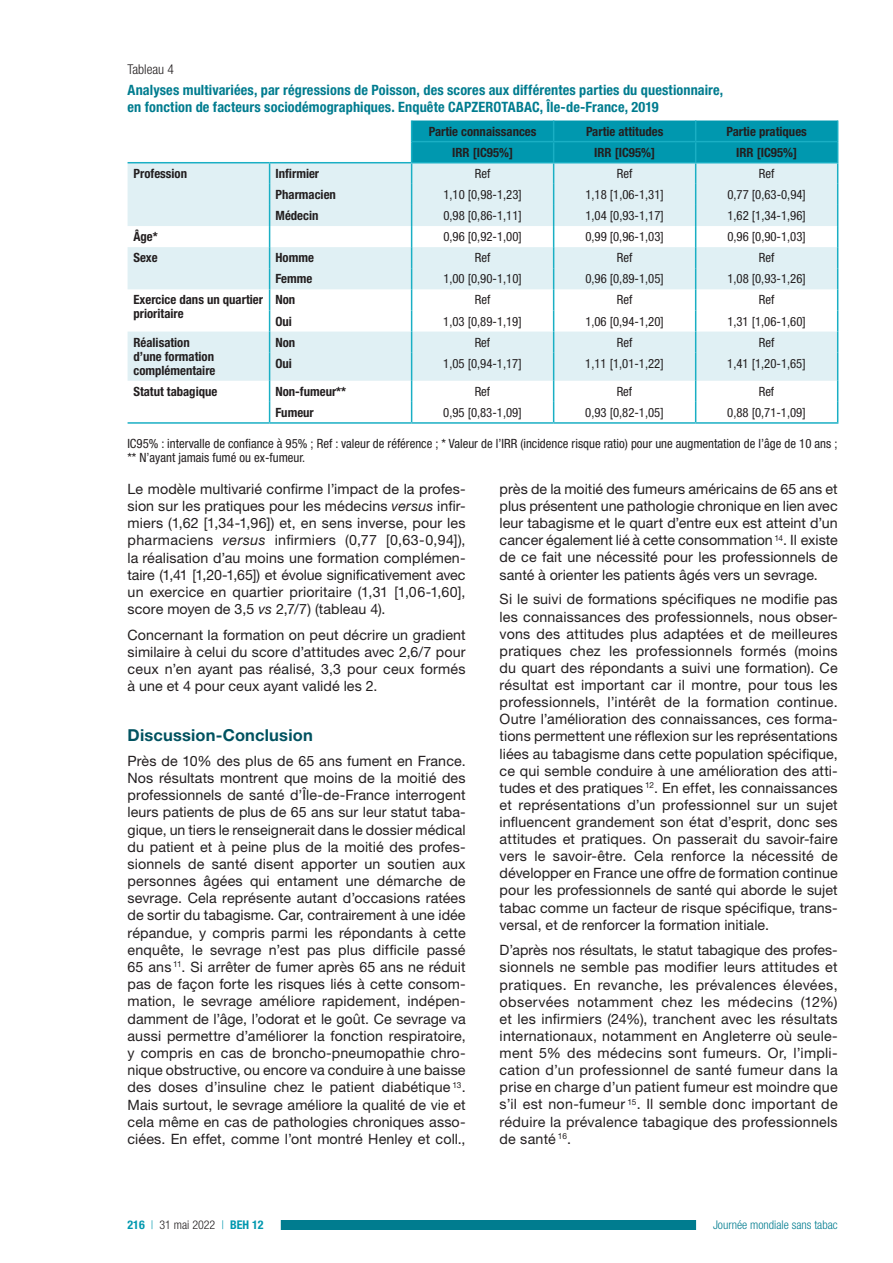
<style>
.page{position:relative;width:893px;height:1263px;background:#fff}
.page>*{position:absolute;margin:0;border:0;box-sizing:border-box;transform-origin:0 0}
.t1{font:700 16.5px "Helvetica Neue LT Std";letter-spacing:.01em;color:#005260}
.t2{font:14.25px/17.1px "Helvetica Neue LT Std";letter-spacing:.01em;color:#231f20;text-align:justify}
.t3{font:700 condensed 14.25px/17.1px "Helvetica Neue LT Std";letter-spacing:.01em;color:#007c8f}
.t4{font:300 condensed 13.5px "Helvetica Neue LT Std";color:#231f20}
.t5{font:condensed 12.75px/14px "Helvetica Neue LT Std";color:#231f20}
.t6{font:700 condensed 12.75px/14.1px "Helvetica Neue LT Std";color:#231f20}
.t7{font:300 condensed 12px "Helvetica Neue LT Std";color:#007c8f}
.t8{font:300 condensed 12px "Helvetica Neue LT Std";color:#231f20}
.s1{font-style:italic}
.s2{font-weight:700;color:#0098af}
.s3{color:#0098af}
</style>
<div class="page">
<div style="left:242px;top:1221px;width:596px;height:9px;background:#007c8f"></div>
<div style="left:110px;top:1219px;width:171px;height:12px;background:#fff"></div>
<div style="left:696px;top:1218px;width:159px;height:13px;background:#fff"></div>
<svg style="left:128px;top:163px;width:283px;height:218px;fill:#e0f0f4"></svg>
<hr style="left:128px;top:422px;width:142px;height:2px;background:#1aafc4">
<svg style="left:269px;top:163px;width:1px;height:259px"></svg>
<svg style="left:411px;top:121px;width:427px;height:301px"></svg>
<hr style="left:270px;top:422px;width:142px;height:2px;background:#1aafc4">
<hr style="left:412px;top:422px;width:142px;height:2px;background:#1aafc4">
<hr style="left:554px;top:422px;width:142px;height:2px;background:#1aafc4">
<hr style="left:696px;top:422px;width:142px;height:2px;background:#1aafc4">
<hr style="left:270px;top:162px;width:142px;height:1px;background:#1aafc4">
<hr style="left:128px;top:162px;width:142px;height:1px;background:#1aafc4">
<hr style="left:412px;top:162px;width:142px;height:1px;background:#1aafc4">
<hr style="left:554px;top:162px;width:142px;height:1px;background:#1aafc4">
<hr style="left:696px;top:162px;width:142px;height:1px;background:#1aafc4">
<p class="t4" style="left:128px;top:61px;width:48px">Tableau 4</p>
<p class="t3" style="left:128px;top:81px;width:597px">Analyses multivariées, par régressions de Poisson, des scores aux différentes parties du questionnaire, en fonction de facteurs sociodémographiques. Enquête CAPZEROTABAC, Île-de-France, 2019</p>
<p class="t6" style="left:429px;top:124px;width:109px">Partie connaissances</p>
<p class="t6" style="left:586px;top:124px;width:79px">Partie attitudes</p>
<p class="t6" style="left:726px;top:124px;width:82px">Partie pratiques</p>
<p class="t6" style="left:452px;top:145px;width:62px">IRR [IC95%]</p>
<p class="t6" style="left:594px;top:145px;width:62px">IRR [IC95%]</p>
<p class="t6" style="left:736px;top:145px;width:62px">IRR [IC95%]</p>
<p class="t6" style="left:134px;top:166px;width:55px">Profession</p>
<p class="t6" style="left:276px;top:166px;width:45px">Infirmier</p>
<p class="t5" style="left:475px;top:166px;width:17px">Ref</p>
<p class="t5" style="left:617px;top:166px;width:17px">Ref</p>
<p class="t5" style="left:759px;top:166px;width:17px">Ref</p>
<p class="t6" style="left:276px;top:187px;width:62px">Pharmacien</p>
<p class="t5" style="left:443px;top:187px;width:80px">1,10 [0,98-1,23]</p>
<p class="t5" style="left:585px;top:187px;width:80px">1,18 [1,06-1,31]</p>
<p class="t5" style="left:727px;top:187px;width:80px">0,77 [0,63-0,94]</p>
<p class="t6" style="left:276px;top:208px;width:44px">Médecin</p>
<p class="t5" style="left:443px;top:208px;width:80px">0,98 [0,86-1,11]</p>
<p class="t5" style="left:585px;top:208px;width:80px">1,04 [0,93-1,17]</p>
<p class="t5" style="left:727px;top:208px;width:80px">1,62 [1,34-1,96]</p>
<p class="t6" style="left:134px;top:229px;width:26px">Âge*</p>
<p class="t5" style="left:443px;top:230px;width:80px">0,96 [0,92-1,00]</p>
<p class="t5" style="left:585px;top:230px;width:80px">0,99 [0,96-1,03]</p>
<p class="t5" style="left:727px;top:230px;width:80px">0,96 [0,90-1,03]</p>
<p class="t6" style="left:134px;top:250px;width:26px">Sexe</p>
<p class="t6" style="left:276px;top:250px;width:40px">Homme</p>
<p class="t5" style="left:475px;top:251px;width:17px">Ref</p>
<p class="t5" style="left:617px;top:251px;width:17px">Ref</p>
<p class="t5" style="left:759px;top:251px;width:17px">Ref</p>
<p class="t6" style="left:275px;top:272px;width:38px">Femme</p>
<p class="t5" style="left:443px;top:272px;width:80px">1,00 [0,90-1,10]</p>
<p class="t5" style="left:585px;top:272px;width:80px">0,96 [0,89-1,05]</p>
<p class="t5" style="left:727px;top:272px;width:80px">1,08 [0,93-1,26]</p>
<p class="t6" style="left:133px;top:293px;width:131px">Exercice dans un quartier prioritaire</p>
<p class="t6" style="left:275px;top:293px;width:21px">Non</p>
<p class="t5" style="left:475px;top:293px;width:17px">Ref</p>
<p class="t5" style="left:617px;top:293px;width:17px">Ref</p>
<p class="t5" style="left:759px;top:293px;width:17px">Ref</p>
<p class="t6" style="left:275px;top:314px;width:18px">Oui</p>
<p class="t5" style="left:443px;top:314px;width:80px">1,03 [0,89-1,19]</p>
<p class="t5" style="left:585px;top:314px;width:80px">1,06 [0,94-1,20]</p>
<p class="t5" style="left:727px;top:314px;width:80px">1,31 [1,06-1,60]</p>
<p class="t6" style="left:133px;top:335px;width:84px">Réalisation d’une formation complémentaire</p>
<p class="t6" style="left:275px;top:335px;width:21px">Non</p>
<p class="t5" style="left:475px;top:335px;width:17px">Ref</p>
<p class="t5" style="left:617px;top:335px;width:17px">Ref</p>
<p class="t5" style="left:759px;top:335px;width:17px">Ref</p>
<p class="t6" style="left:275px;top:356px;width:18px">Oui</p>
<p class="t5" style="left:443px;top:356px;width:80px">1,05 [0,94-1,17]</p>
<p class="t5" style="left:585px;top:356px;width:80px">1,11 [1,01-1,22]</p>
<p class="t5" style="left:727px;top:356px;width:80px">1,41 [1,20-1,65]</p>
<p class="t6" style="left:133px;top:384px;width:86px">Statut tabagique</p>
<p class="t6" style="left:275px;top:384px;width:72px">Non-fumeur**</p>
<p class="t5" style="left:475px;top:384px;width:17px">Ref</p>
<p class="t5" style="left:617px;top:384px;width:17px">Ref</p>
<p class="t5" style="left:759px;top:384px;width:17px">Ref</p>
<p class="t6" style="left:275px;top:405px;width:40px">Fumeur</p>
<p class="t5" style="left:443px;top:405px;width:80px">0,95 [0,83-1,09]</p>
<p class="t5" style="left:585px;top:405px;width:80px">0,93 [0,82-1,05]</p>
<p class="t5" style="left:727px;top:405px;width:80px">0,88 [0,71-1,09]</p>
<p class="t5" style="left:127px;top:437px;width:712px">IC95% : intervalle de confiance à 95% ; Ref : valeur de référence ; * Valeur de l’IRR (incidence risque ratio) pour une augmentation de l’âge de 10 ans ; ** N’ayant jamais fumé ou ex-fumeur.</p>
<p class="t2" style="left:128px;top:480px;width:340px">Le modèle multivarié confirme l’impact de la profes&shy;sion sur les pratiques pour les médecins <span class="s1">versus</span> infir&shy;miers (1,62 [1,34-1,96]) et, en sens inverse, pour les pharmaciens <span class="s1">versus</span> infirmiers (0,77 [0,63-0,94]), la réalisation d’au moins une formation complémen&shy;taire (1,41 [1,20-1,65]) et évolue significativement avec un exercice en quartier prioritaire (1,31 [1,06-1,60], score moyen de 3,5 <span class="s1">vs</span> 2,7/7) (tableau 4).</p>
<p class="t2" style="left:128px;top:626px;width:340px">Concernant la formation on peut décrire un gradient similaire à celui du score d’attitudes avec 2,6/7 pour ceux n’en ayant pas réalisé, 3,3 pour ceux formés à une et 4 pour ceux ayant validé les 2.</p>
<p class="t1" style="left:128px;top:725px;width:187px">Discussion-Conclusion</p>
<p class="t2" style="left:128px;top:752px;width:340px">Près de 10% des plus de 65 ans fument en France.<br>Nos résultats montrent que moins de la moitié des professionnels de santé d’Île-de-France interrogent leurs patients de plus de 65 ans sur leur statut taba&shy;gique, un tiers le renseignerait dans le dossier médical du patient et à peine plus de la moitié des profes&shy;sionnels de santé disent apporter un soutien aux personnes âgées qui entament une démarche de sevrage. Cela représente autant d’occasions ratées de sortir du tabagisme. Car, contrairement à une idée répandue, y compris parmi les répondants à cette enquête, le sevrage n’est pas plus difficile passé 65 ans <sup>11</sup>. Si arrêter de fumer après 65 ans ne réduit pas de façon forte les risques liés à cette consom&shy;mation, le sevrage améliore rapidement, indépen&shy;damment de l’âge, l’odorat et le goût. Ce sevrage va aussi permettre d’améliorer la fonction respiratoire, y compris en cas de broncho-pneumopathie chro&shy;nique obstructive, ou encore va conduire à une baisse des doses d’insuline chez le patient diabétique <sup>13</sup>.<br>Mais surtout, le sevrage améliore la qualité de vie et cela même en cas de pathologies chroniques asso&shy;ciées. En effet, comme l’ont montré Henley et coll.,</p>
<p class="t2" style="left:500px;top:480px;width:340px">près de la moitié des fumeurs américains de 65 ans et plus présentent une pathologie chronique en lien avec leur tabagisme et le quart d’entre eux est atteint d’un cancer également lié à cette consommation <sup>14</sup>. Il existe de ce fait une nécessité pour les professionnels de santé à orienter les patients âgés vers un sevrage.</p>
<p class="t2" style="left:500px;top:591px;width:340px">Si le suivi de formations spécifiques ne modifie pas les connaissances des professionnels, nous obser&shy;vons des attitudes plus adaptées et de meilleures pratiques chez les professionnels formés (moins du quart des répondants a suivi une formation). Ce résultat est important car il montre, pour tous les professionnels, l’intérêt de la formation continue.<br>Outre l’amélioration des connaissances, ces forma&shy;tions permettent une réflexion sur les représentations liées au tabagisme dans cette population spécifique, ce qui semble conduire à une amélioration des atti&shy;tudes et des pratiques <sup>12</sup>. En effet, les connaissances et représentations d’un professionnel sur un sujet influencent grandement son état d’esprit, donc ses attitudes et pratiques. On passerait du savoir-faire vers le savoir-être. Cela renforce la nécessité de développer en France une offre de formation continue pour les professionnels de santé qui aborde le sujet tabac comme un facteur de risque spécifique, trans&shy;versal, et de renforcer la formation initiale.</p>
<p class="t2" style="left:500px;top:941px;width:340px">D’après nos résultats, le statut tabagique des profes&shy;sionnels ne semble pas modifier leurs attitudes et pratiques. En revanche, les prévalences élevées, observées notamment chez les médecins (12%) et les infirmiers (24%), tranchent avec les résultats internationaux, notamment en Angleterre où seule&shy;ment 5% des médecins sont fumeurs. Or, l’impli&shy;cation d’un professionnel de santé fumeur dans la prise en charge d’un patient fumeur est moindre que s’il est non-fumeur <sup>15</sup>. Il semble donc important de réduire la prévalence tabagique des professionnels de santé <sup>16</sup>.</p>
<p class="t8" style="left:128px;top:1218px;width:137px"><span class="s2">216</span> <span class="s3">|</span> 31 mai 2022 <span class="s3">|</span> <span class="s2">BEH 12</span></p>
<p class="t7" style="left:713px;top:1218px;width:126px">Journée mondiale sans tabac</p>
</div>
